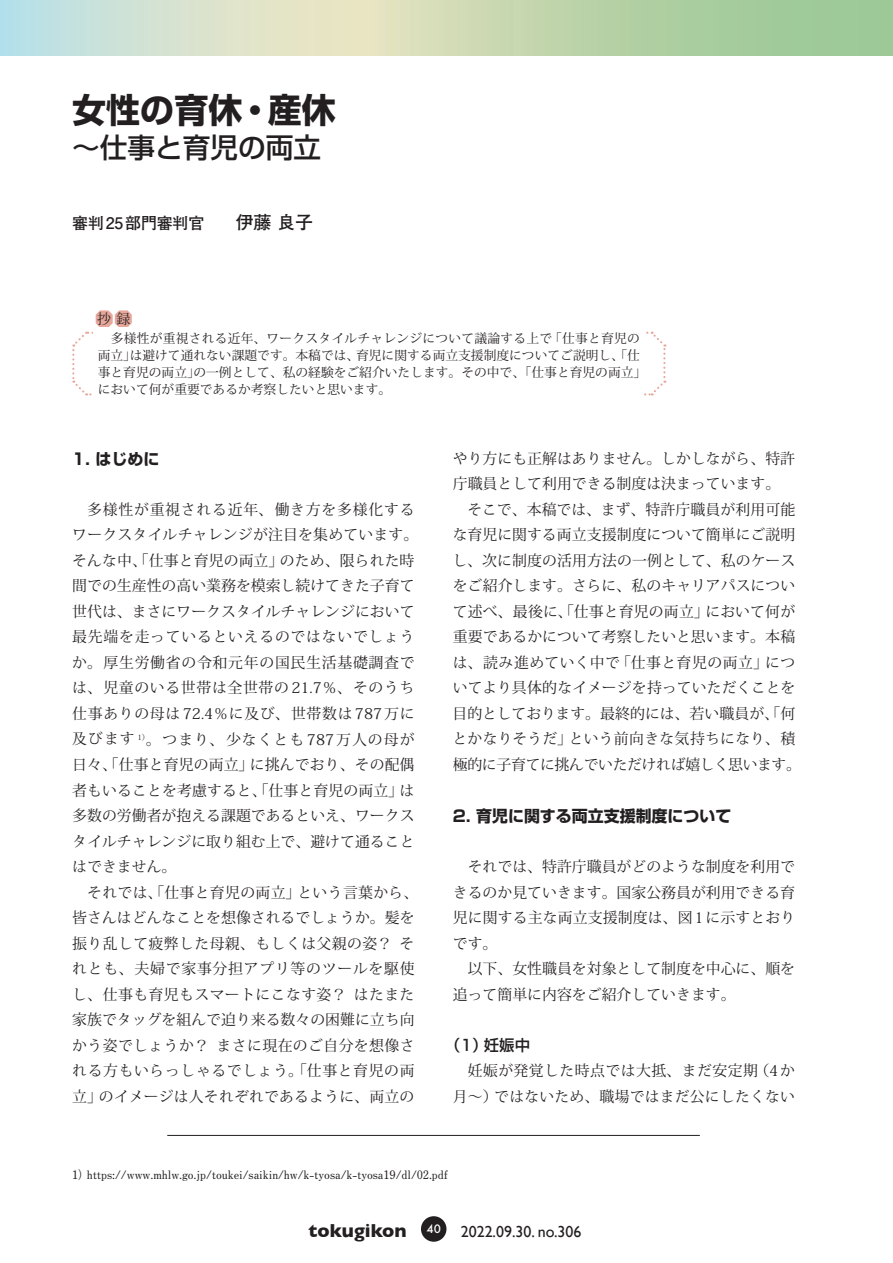
<style>
.page{position:relative;width:893px;height:1263px;background:#fff}
.page>*{position:absolute;margin:0;border:0;box-sizing:border-box;transform-origin:0 0}
.t1{font:700 34.05px "Shin Go Pro";color:#231f20}
.t2{font:500 27.6px "Shin Go Pro";color:#231f20}
.t3{font:15.9px "Gill Sans";color:#231f20}
.t4{font:700 15.9px "Shin Go Pro";color:#231f20}
.t5{font:700 15.9px "Futo Go B101 Pro";letter-spacing:-.01em;color:#231f20}
.t6{font:500 15.45px "Shin Go Pro";color:#231f20}
.t7{font:14.85px/25.5px "Koz Min Pro";letter-spacing:.005em;color:#231f20}
.t8{font:13.8px "Koz Min Pro";color:#231f20}
.t9{font:12.75px/17px "Koz Min Pro";color:#231f20}
.t10{font:700 11.7px "Futo Min A101 Pro";letter-spacing:-.01em;color:#231f20}
.s1{font-size:18px}
.s2{font-weight:700;font-size:19.2px}
</style>
<div class="page">
<div style="left:421px;top:1216px;width:25px;height:26px;background:#231f20;border-radius:50%"></div>
<svg style="left:0;top:0;width:892px;height:55px;background:#c3d8b8"></svg>
<svg style="left:72px;top:310px;width:594px;height:86px"></svg>
<div style="left:94px;top:327px;width:550px;height:73px;background:#fff"></div>
<hr style="left:167px;top:1135px;width:533px;height:1px;background:#231f20">
<h1 class="t1" style="left:72px;top:84px;width:265px">女性の育休・産休</h1>
<h2 class="t2" style="left:72px;top:125px;width:250px">～仕事と育児の両立</h2>
<p class="t5" style="left:72px;top:210px;width:243px">審判25部門審判官　　<span class="s1">伊藤 良子</span></p>
<p class="t8" style="left:97px;top:309px;width:34px">抄録</p>
<p class="t9" style="left:98px;top:329px;width:550px">　多様性が重視される近年、ワークスタイルチャレンジについて議論する上で「仕事と育児の両立」は避けて通れない課題です。本稿では、育児に関する両立支援制度についてご説明し、「仕事と育児の両立」の一例として、私の経験をご紹介いたします。その中で、「仕事と育児の両立」において何が重要であるか考察したいと思います。</p>
<p class="t4" style="left:72px;top:446px;width:89px">1. はじめに</p>
<p class="t7" style="left:72px;top:496px;width:348px">　多様性が重視される近年、働き方を多様化するワークスタイルチャレンジが注目を集めています。そんな中、「仕事と育児の両立」のため、限られた時間での生産性の高い業務を模索し続けてきた子育て世代は、まさにワークスタイルチャレンジにおいて最先端を走っているといえるのではないでしょうか。厚生労働省の令和元年の国民生活基礎調査では、児童のいる世帯は全世帯の 21.7％、そのうち仕事ありの母は 72.4％に及び、世帯数は 787万に及びます <sup>1）</sup>。つまり、少なくとも787万人の母が日々、「仕事と育児の両立」に挑んでおり、その配偶者もいることを考慮すると、「仕事と育児の両立」は多数の労働者が抱える課題であるといえ、ワークスタイルチャレンジに取り組む上で、避けて通ることはできません。<br>　それでは、「仕事と育児の両立」という言葉から、皆さんはどんなことを想像されるでしょうか。髪を振り乱して疲弊した母親、もしくは父親の姿？それとも、夫婦で家事分担アプリ等のツールを駆使し、仕事も育児もスマートにこなす姿？はたまた家族でタッグを組んで迫り来る数々の困難に立ち向かう姿でしょうか？まさに現在のご自分を想像される方もいらっしゃるでしょう。「仕事と育児の両立」のイメージは人それぞれであるように、両立の</p>
<p class="t7" style="left:453px;top:445px;width:350px">やり方にも正解はありません。しかしながら、特許庁職員として利用できる制度は決まっています。<br>　そこで、本稿では、まず、特許庁職員が利用可能な育児に関する両立支援制度について簡単にご説明し、次に制度の活用方法の一例として、私のケースをご紹介します。さらに、私のキャリアパスについて述べ、最後に、「仕事と育児の両立」において何が重要であるかについて考察したいと思います。本稿は、読み進めていく中で「仕事と育児の両立」についてより具体的なイメージを持っていただくことを目的としております。最終的には、若い職員が、「何とかなりそうだ」という前向きな気持ちになり、積極的に子育てに挑んでいただければ嬉しく思います。</p>
<p class="t4" style="left:453px;top:803px;width:280px">2. 育児に関する両立支援制度について</p>
<p class="t7" style="left:453px;top:853px;width:344px">　それでは、特許庁職員がどのような制度を利用できるのか見ていきます。国家公務員が利用できる育児に関する主な両立支援制度は、図1に示すとおりです。<br>　以下、女性職員を対象として制度を中心に、順を追って簡単に内容をご紹介していきます。</p>
<p class="t6" style="left:445px;top:1032px;width:86px">（1）妊娠中</p>
<p class="t7" style="left:453px;top:1057px;width:344px">　妊娠が発覚した時点では大抵、まだ安定期（4か月〜）ではないため、職場ではまだ公にしたくない</p>
<p class="t10" style="left:72px;top:1165px;width:378px">1）https://www.mhlw.go.jp/toukei/saikin/hw/k-tyosa/k-tyosa19/dl/02.pdf</p>
<p class="t3" style="left:309px;top:1222px;width:274px"><span class="s2">tokugikon</span> <sup>40</sup> 2022.09.30. no.306</p>
</div>
